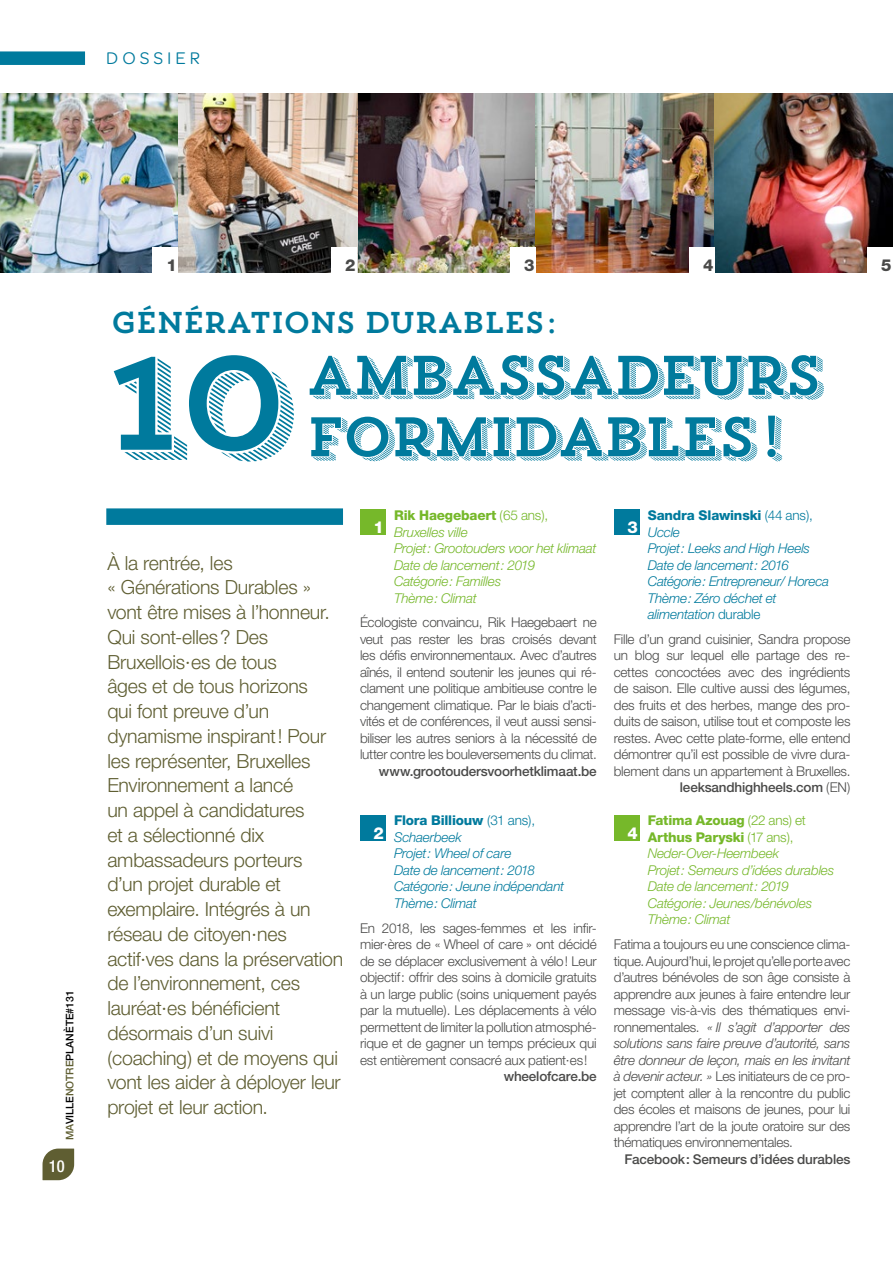
<style>
.page{position:relative;width:893px;height:1263px;background:#fff}
.page>*{position:absolute;margin:0;border:0;box-sizing:border-box;transform-origin:0 0}
.t1{font:132.15px "Trend Slab Four";color:#007a9d}
.t2{font:55.5px/61.5px "Trend Slab Four";letter-spacing:-.055em;color:#007a9d}
.t3{font:30px "Trend Slab One";letter-spacing:-.06em;color:#007a9d}
.t4{font:300 19.5px/24.8px "Helvetica Neue";letter-spacing:-.01em;color:#5f5e32}
.t5{font:18px "Omnes";letter-spacing:.22em;color:#007a9d}
.t6{font:800 16.5px "Helvetica Neue";color:#4a4a49}
.t7{font:800 16.5px "Helvetica Neue";color:#fff}
.t8{font:500 condensed 16.5px "Helvetica Neue";color:#fff}
.t9{font:300 13.5px/16.5px "Helvetica Neue";letter-spacing:-.015em;color:#4a4a49;text-align:justify}
.t10{font:italic 300 13.5px/16.5px "Helvetica Neue";letter-spacing:-.015em;color:#76b82a}
.t11{font:italic 300 13.5px/16.5px "Helvetica Neue";letter-spacing:-.015em;color:#007a9d}
.t12{font:500 13.5px "Helvetica Neue";letter-spacing:-.015em;color:#4a4a49}
.t13{font:500 10.5px "Helvetica Neue";color:#000}
.s1{color:#5f5e32}
.s2{font-weight:800;font-style:normal}
.s3{font-style:normal}
.s4{font-weight:500}
.s5{font-style:italic}
</style>
<div class="page">
<svg style="left:43px;top:1148px;width:31px;height:32px"></svg>
<div style="left:0;top:51px;width:85px;height:14px;background:#007a9d"></div>
<div style="left:106px;top:508px;width:237px;height:17px;background:#007a9d"></div>
<div style="left:360px;top:815px;width:26px;height:26px;background:#007a9d"></div>
<div style="left:360px;top:509px;width:26px;height:25px;background:#76b82a"></div>
<div style="left:614px;top:815px;width:25px;height:26px;background:#76b82a"></div>
<div style="left:614px;top:509px;width:25px;height:25px;background:#007a9d"></div>
<img style="left:0;top:93px;width:179px;height:179px">
<img style="left:357px;top:93px;width:179px;height:179px">
<img style="left:179px;top:93px;width:178px;height:179px">
<img style="left:536px;top:93px;width:178px;height:179px">
<img style="left:714px;top:93px;width:179px;height:179px">
<div style="left:153px;top:247px;width:25px;height:25px;background:#fff"></div>
<div style="left:332px;top:247px;width:25px;height:25px;background:#fff"></div>
<div style="left:511px;top:247px;width:25px;height:25px;background:#fff"></div>
<div style="left:690px;top:247px;width:25px;height:25px;background:#fff"></div>
<div style="left:867px;top:247px;width:26px;height:25px;background:#fff"></div>
<h3 class="t5" style="left:106px;top:46px;width:95px">DOSSIER</h3>
<p class="t13" style="left:63px;top:1140px;width:151px;rotate:-90deg"><span class="s1">MA</span>VILLE<span class="s1">NOTRE</span>PLANÈTE#131</p>
<p class="t8" style="left:49px;top:1156px;width:17px">10</p>
<p class="t6" style="left:166px;top:255px;width:12px">1</p>
<p class="t6" style="left:345px;top:255px;width:12px">2</p>
<p class="t6" style="left:524px;top:255px;width:12px">3</p>
<p class="t6" style="left:703px;top:255px;width:12px">4</p>
<p class="t6" style="left:881px;top:255px;width:12px">5</p>
<h3 class="t3" style="left:111px;top:304px;width:450px">GÉNÉRATIONS DURABLES:</h3>
<h2 class="t2" style="left:306px;top:346px;width:519px">AMBASSADEURS<br>FORMIDABLES!</h2>
<h1 class="t1" style="left:100px;top:319px;width:202px">10</h1>
<p class="t4" style="left:107px;top:550px;width:237px">À la rentrée, les<br>« Générations Durables » vont être mises à l’honneur.<br>Qui sont-elles? Des<br>Bruxellois·es de tous<br>âges et de tous horizons<br>qui font preuve d’un dynamisme inspirant! Pour les représenter, Bruxelles<br>Environnement a lancé<br>un appel à candidatures<br>et a sélectionné dix ambassadeurs porteurs<br>d’un projet durable et exemplaire. Intégrés à un réseau de citoyen·nes actif·ves dans la préservation de l’environnement, ces lauréat·es bénéficient désormais d’un suivi (coaching) et de moyens qui vont les aider à déployer leur projet et leur action.</p>
<p class="t10" style="left:394px;top:507px;width:204px"><span class="s2">Rik Haegebaert</span> <span class="s3">(65 ans),<br></span>Bruxelles ville<br>Projet: Grootouders voor het klimaat<br>Date de lancement: 2019<br>Catégorie: Familles<br>Thème: Climat</p>
<p class="t9" style="left:360px;top:614px;width:238px">Écologiste convaincu, Rik Haegebaert ne veut pas rester les bras croisés devant les défis environnementaux. Avec d’autres aînés, il entend soutenir les jeunes qui ré&shy;clament une politique ambitieuse contre le changement climatique. Par le biais d’acti&shy;vités et de conférences, il veut aussi sensi&shy;biliser les autres seniors à la nécessité de lutter contre les bouleversements du climat.</p>
<p class="t12" style="left:379px;top:763px;width:219px">www.grootoudersvoorhetklimaat.be</p>
<p class="t11" style="left:394px;top:812px;width:172px"><span class="s2">Flora Billiouw</span> <span class="s3">(31 ans),<br></span>Schaerbeek<br>Projet: Wheel of care<br>Date de lancement: 2018<br>Catégorie: Jeune indépendant<br>Thème: Climat</p>
<p class="t9" style="left:360px;top:919px;width:238px">En 2018, les sages-femmes et les infir&shy;mier·ères de « Wheel of care » ont décidé de se déplacer exclusivement à vélo! Leur objectif: offrir des soins à domicile gratuits à un large public (soins uniquement payés par la mutuelle). Les déplacements à vélo permettent de limiter la pollution atmosphé&shy;rique et de gagner un temps précieux qui est entièrement consacré aux patient·es!</p>
<p class="t12" style="left:504px;top:1068px;width:95px">wheelofcare.be</p>
<p class="t7" style="left:374px;top:517px;width:12px">1</p>
<p class="t7" style="left:374px;top:823px;width:12px">2</p>
<p class="t11" style="left:648px;top:507px;width:183px"><span class="s2">Sandra Slawinski</span> <span class="s3">(44 ans),<br></span>Uccle<br>Projet: Leeks and High Heels<br>Date de lancement: 2016<br>Catégorie: Entrepreneur/ Horeca<br>Thème: Zéro déchet et alimentation <span class="s3">durable</span></p>
<p class="t9" style="left:614px;top:630px;width:238px;text-align:right">Fille d’un grand cuisinier, Sandra propose un blog sur lequel elle partage des re&shy;cettes concoctées avec des ingrédients de saison. Elle cultive aussi des légumes, des fruits et des herbes, mange des pro&shy;duits de saison, utilise tout et composte les restes. Avec cette plate-forme, elle entend démontrer qu’il est possible de vivre dura&shy;blement dans un appartement à Bruxelles. <span class="s4">leeksandhighheels.com</span> (EN)</p>
<p class="t10" style="left:648px;top:812px;width:188px"><span class="s2">Fatima Azouag</span> <span class="s3">(22 ans) et<br></span><span class="s2">Arthus Paryski</span> <span class="s3">(17 ans),<br></span>Neder-Over-Heembeek<br>Projet: Semeurs d’idées durables<br>Date de lancement: 2019<br>Catégorie: Jeunes/bénévoles<br>Thème: Climat</p>
<p class="t9" style="left:614px;top:936px;width:238px">Fatima a toujours eu une conscience clima&shy;tique. Aujourd’hui, le projet qu’elle porte avec d’autres bénévoles de son âge consiste à apprendre aux jeunes à faire entendre leur message vis-à-vis des thématiques envi&shy;ronnementales. <span class="s5">« Il s’agit d’apporter des solutions sans faire preuve d’autorité, sans être donneur de leçon, mais en les invitant à devenir acteur. »</span> Les initiateurs de ce pro&shy;jet comptent aller à la rencontre du public des écoles et maisons de jeunes, pour lui apprendre l’art de la joute oratoire sur des thématiques environnementales.</p>
<p class="t12" style="left:625px;top:1151px;width:227px">Facebook: Semeurs d’idées durables</p>
<p class="t7" style="left:627px;top:517px;width:12px">3</p>
<p class="t7" style="left:627px;top:823px;width:12px">4</p>
</div>
